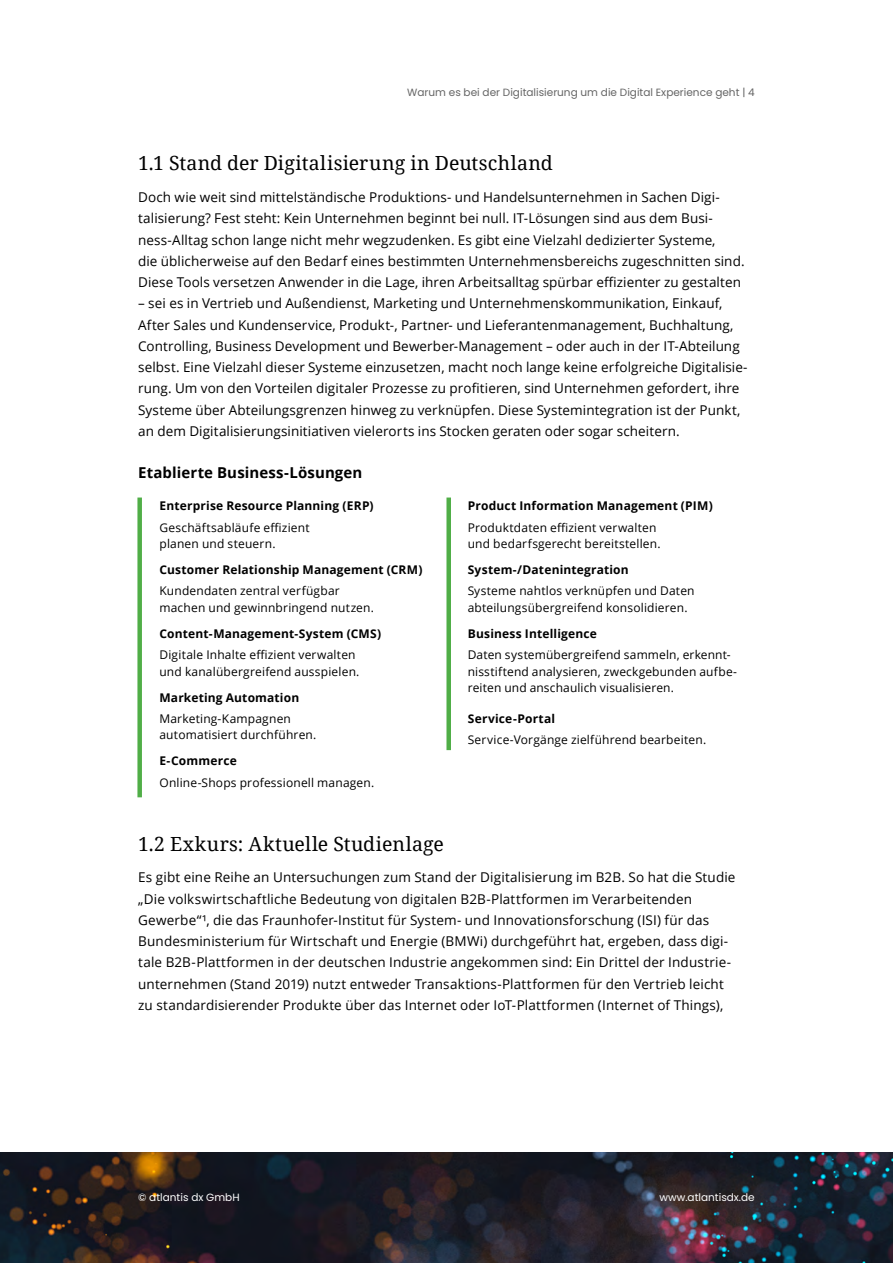
<style>
.page{position:relative;width:893px;height:1263px;background:#fff}
.page>*{position:absolute;margin:0;border:0;box-sizing:border-box;transform-origin:0 0}
.t1{font:19.5px "Noto Serif";letter-spacing:.015em;color:#000}
.t2{font:700 15px "Open Sans";letter-spacing:.01em;color:#000}
.t3{font:13.5px/21.3px "Open Sans";letter-spacing:.005em;color:#000}
.t4{font:12px/16.5px "Open Sans";letter-spacing:.015em;color:#000}
.t5{font:700 12px "Open Sans";letter-spacing:.015em;color:#000}
.t6{font:10.5px "Poppins";color:#646464}
.t7{font:10.5px "Poppins";color:#fff}
</style>
<div class="page">
<img style="left:0;top:1152px;width:893px;height:111px">
<div style="left:137px;top:497px;width:5px;height:300px;background:#50ae47"></div>
<div style="left:446px;top:497px;width:5px;height:253px;background:#50ae47"></div>
<p class="t6" style="left:407px;top:86px;width:349px">Warum es bei der Digitalisierung um die Digital Experience geht | 4</p>
<h1 class="t1" style="left:138px;top:150px;width:416px">1.1 Stand der Digitalisierung in Deutschland</h1>
<p class="t3" style="left:138px;top:186px;width:608px">Doch wie weit sind mittelständische Produktions- und Handelsunternehmen in Sachen Digi&shy;talisierung? Fest steht: Kein Unternehmen beginnt bei null. IT-Lösungen sind aus dem Busi&shy;ness-Alltag schon lange nicht mehr wegzudenken. Es gibt eine Vielzahl dedizierter Systeme,<br>die üblicherweise auf den Bedarf eines bestimmten Unternehmensbereichs zugeschnitten sind.<br>Diese Tools versetzen Anwender in die Lage, ihren Arbeitsalltag spürbar effizienter zu gestalten</p>
<p class="t3" style="left:138px;top:292px;width:611px">– sei es in Vertrieb und Außendienst, Marketing und Unternehmenskommunikation, Einkauf, After Sales und Kundenservice, Produkt-, Partner- und Lieferantenmanagement, Buchhaltung, Controlling, Business Development und Bewerber-Management – oder auch in der IT-Abteilung selbst. Eine Vielzahl dieser Systeme einzusetzen, macht noch lange keine erfolgreiche Digitalisie&shy;rung. Um von den Vorteilen digitaler Prozesse zu profitieren, sind Unternehmen gefordert, ihre Systeme über Abteilungsgrenzen hinweg zu verknüpfen. Diese Systemintegration ist der Punkt, an dem Digitalisierungsinitiativen vielerorts ins Stocken geraten oder sogar scheitern.</p>
<p class="t2" style="left:138px;top:462px;width:226px">Etablierte Business-Lösungen</p>
<p class="t5" style="left:159px;top:497px;width:216px">Enterprise Resource Planning (ERP)</p>
<p class="t4" style="left:159px;top:519px;width:152px">Geschäftsabläufe effizient planen und steuern.</p>
<p class="t5" style="left:468px;top:497px;width:246px">Product Information Management (PIM)</p>
<p class="t4" style="left:468px;top:519px;width:194px">Produktdaten effizient verwalten und bedarfsgerecht bereitstellen.</p>
<p class="t5" style="left:159px;top:561px;width:265px">Customer Relationship Management (CRM)</p>
<p class="t5" style="left:468px;top:561px;width:162px">System-/Datenintegration</p>
<p class="t4" style="left:159px;top:582px;width:216px">Kundendaten zentral verfügbar machen und gewinnbringend nutzen.</p>
<p class="t4" style="left:468px;top:582px;width:228px">Systeme nahtlos verknüpfen und Daten abteilungsübergreifend konsolidieren.</p>
<p class="t5" style="left:159px;top:625px;width:223px">Content-Management-System (CMS)</p>
<p class="t5" style="left:468px;top:625px;width:131px">Business Intelligence</p>
<p class="t4" style="left:159px;top:646px;width:201px">Digitale Inhalte effizient verwalten und kanalübergreifend ausspielen.</p>
<p class="t5" style="left:159px;top:689px;width:141px">Marketing Automation</p>
<p class="t4" style="left:159px;top:710px;width:158px">Marketing-Kampagnen automatisiert durchführen.</p>
<p class="t5" style="left:159px;top:753px;width:79px">E-Commerce</p>
<p class="t4" style="left:159px;top:774px;width:216px">Online-Shops professionell managen.</p>
<p class="t4" style="left:468px;top:646px;width:271px">Daten systemübergreifend sammeln, erkennt&shy;nisstiftend analysieren, zweckgebunden aufbe&shy;reiten und anschaulich visualisieren.</p>
<p class="t5" style="left:468px;top:710px;width:89px">Service-Portal</p>
<p class="t4" style="left:468px;top:731px;width:240px">Service-Vorgänge zielführend bearbeiten.</p>
<h1 class="t1" style="left:138px;top:830px;width:307px">1.2 Exkurs: Aktuelle Studienlage</h1>
<p class="t3" style="left:138px;top:866px;width:599px">Es gibt eine Reihe an Untersuchungen zum Stand der Digitalisierung im B2B. So hat die Studie „Die volkswirtschaftliche Bedeutung von digitalen B2B-Plattformen im Verarbeitenden Gewerbe“¹, die das Fraunhofer-Institut für System- und Innovationsforschung (ISI) für das Bundesministerium für Wirtschaft und Energie (BMWi) durchgeführt hat, ergeben, dass digi&shy;tale B2B-Plattformen in der deutschen Industrie angekommen sind: Ein Drittel der Industrie&shy;unternehmen (Stand 2019) nutzt entweder Transaktions-Plattformen für den Vertrieb leicht zu standardisierender Produkte über das Internet oder IoT-Plattformen (Internet of Things),</p>
<p class="t7" style="left:138px;top:1191px;width:103px">© atlantis dx GmbH</p>
<p class="t7" style="left:660px;top:1191px;width:97px">www.atlantisdx.de</p>
</div>
